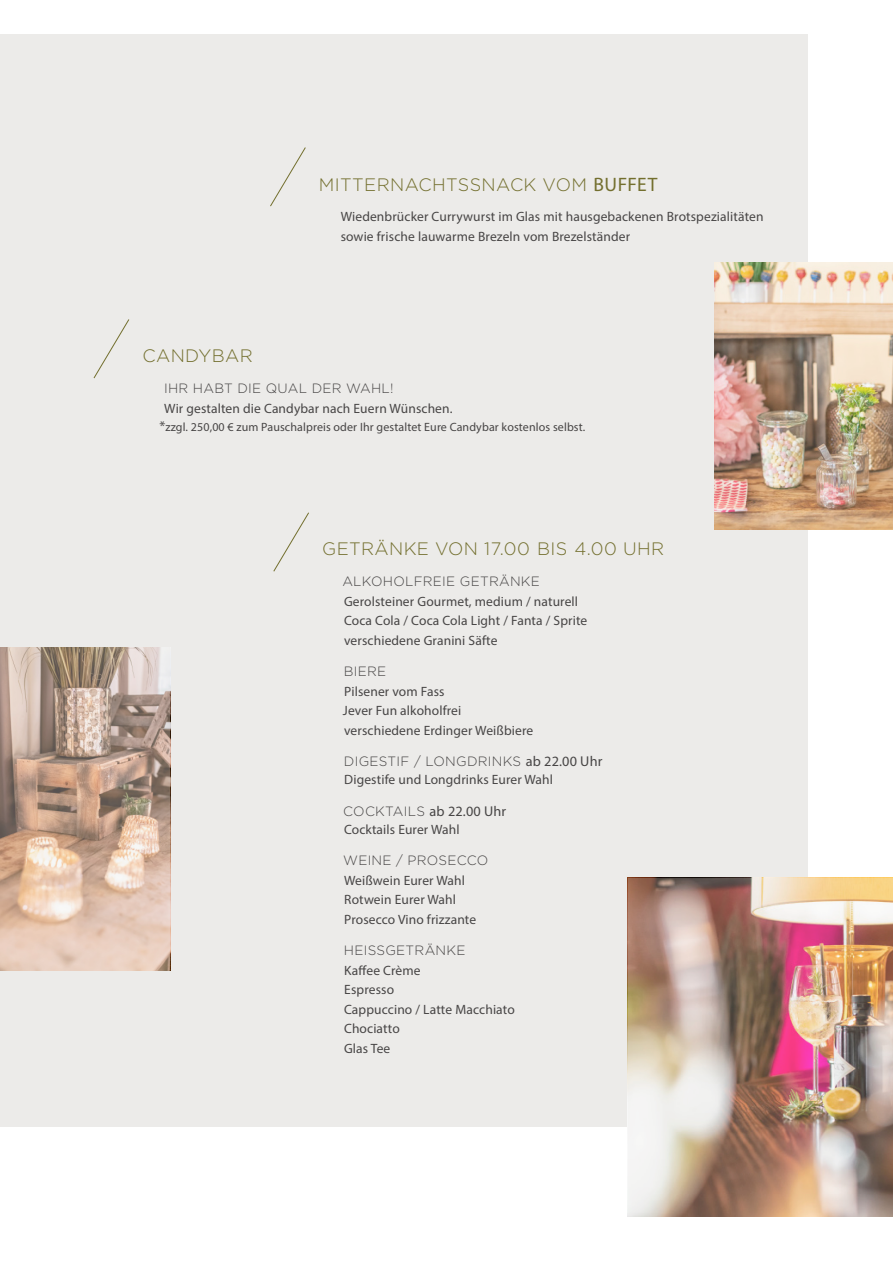
<style>
.page{position:relative;width:893px;height:1263px;background:#fff}
.page>*{position:absolute;margin:0;border:0;box-sizing:border-box;transform-origin:0 0}
.t1{font:300 18px "Gotham";letter-spacing:.02em;color:#736f2e}
.t2{font:14.25px "Myriad Pro";letter-spacing:.01em;color:#474545}
.t3{font:13.5px/19.5px "Myriad Pro";letter-spacing:.01em;color:#474545}
.t4{font:12px "Myriad Pro";letter-spacing:.01em;color:#474545}
.s1{font-family:"Myriad Pro";font-weight:400;font-size:19.5px}
.s2{font-family:"Gotham";font-weight:300}
.s3{font-size:14.25px}
.s4{font-family:"Gotham";font-weight:300;font-size:13.5px}
</style>
<div class="page">
<div style="left:0;top:34px;width:808px;height:1092px;background:#ecebe9"></div>
<img style="left:628px;top:878px;width:265px;height:338px">
<svg style="left:0;top:647px;width:170px;height:324px;background:#c8ae9d"></svg>
<svg style="left:94px;top:319px;width:35px;height:59px"></svg>
<svg style="left:270px;top:147px;width:36px;height:60px"></svg>
<svg style="left:273px;top:512px;width:36px;height:60px"></svg>
<img style="left:714px;top:262px;width:179px;height:267px">
<p class="t1" style="left:319px;top:175px;width:340px">MITTERNACHTSSNACK VOM <span class="s1">BUFFET</span></p>
<p class="t1" style="left:142px;top:346px;width:112px">CANDYBAR</p>
<p class="t3" style="left:341px;top:207px;width:424px">Wiedenbrücker Currywurst im Glas mit hausgebackenen Brotspezialitäten sowie frische lauwarme Brezeln vom Brezelständer</p>
<p class="t3" style="left:164px;top:378px;width:290px"><span class="s2">IHR HABT DIE QUAL DER WAHL!<br></span>Wir gestalten die Candybar nach Euern Wünschen.</p>
<p class="t4" style="left:159px;top:419px;width:427px"><span class="s3">*</span>zzgl. 250,00 € zum Pauschalpreis oder Ihr gestaltet Eure Candybar kostenlos selbst.</p>
<p class="t1" style="left:322px;top:539px;width:343px">GETRÄNKE VON 17.00 BIS 4.00 UHR</p>
<p class="t3" style="left:342px;top:572px;width:246px"><span class="s2">ALKOHOLFREIE GETRÄNKE </span>Gerolsteiner Gourmet, medium / naturell Coca Cola / Coca Cola Light / Fanta / Sprite verschiedene Granini Säfte</p>
<p class="t3" style="left:344px;top:662px;width:102px"><span class="s2">BIERE<br></span>Pilsener vom Fass</p>
<p class="t3" style="left:343px;top:701px;width:192px">Jever Fun alkoholfrei verschiedene Erdinger Weißbiere</p>
<p class="t3" style="left:344px;top:752px;width:260px;line-height:18px"><span class="s2">DIGESTIF / LONGDRINKS</span> <span class="s3">ab 22.00 Uhr<br></span>Digestife und Longdrinks Eurer Wahl</p>
<p class="t2" style="left:343px;top:802px;width:164px"><span class="s4">COCKTAILS</span> ab 22.00 Uhr</p>
<p class="t3" style="left:344px;top:819px;width:117px">Cocktails Eurer Wahl</p>
<p class="t3" style="left:343px;top:851px;width:146px"><span class="s2">WEINE / PROSECCO<br></span>Weißwein Eurer Wahl<br>Rotwein Eurer Wahl<br>Prosecco Vino frizzante</p>
<p class="t3" style="left:344px;top:941px;width:172px"><span class="s2">HEISSGETRÄNKE<br></span>Kaffee Crème<br>Espresso<br>Cappuccino / Latte Macchiato<br>Chociatto<br>Glas Tee</p>
</div>
